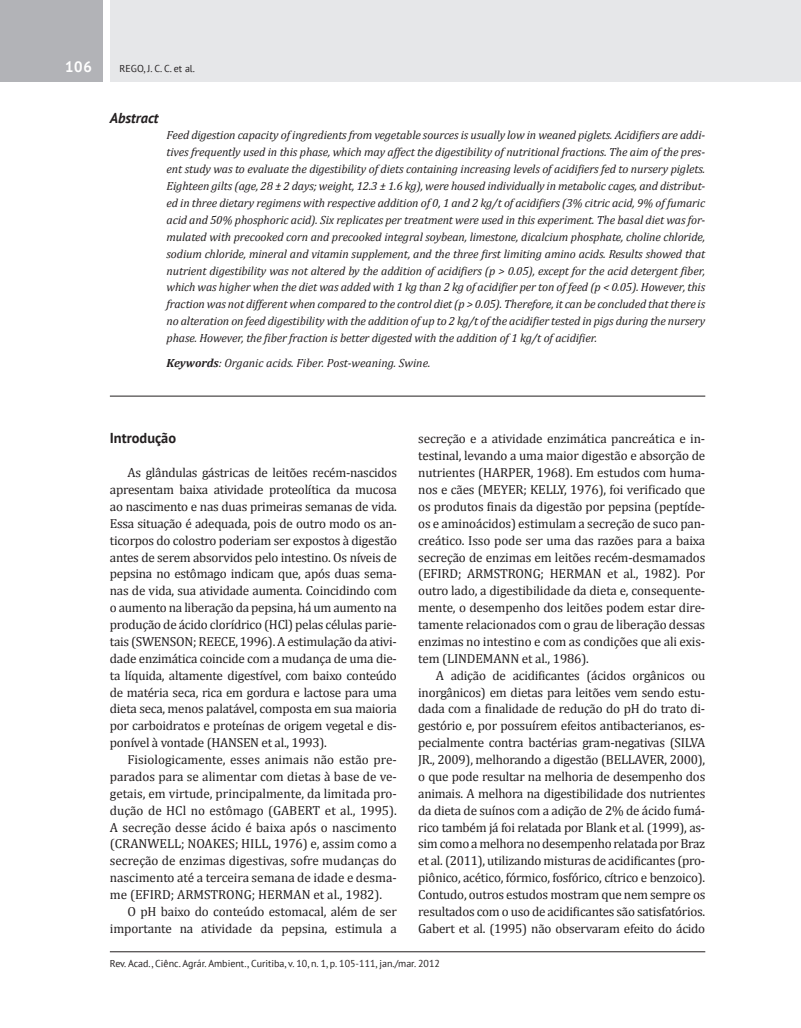
<style>
.page{position:relative;width:801px;height:1028px;background:#fff}
.page>*{position:absolute;margin:0;border:0;box-sizing:border-box;transform-origin:0 0}
.Número_de_páginas{font:700 15px "PT Sans";color:#fff}
.Título_1{font:700 14.38px "PT Sans";color:#231f20}
.Título_-_Abstract{font:italic 700 14.38px "PT Sans";color:#231f20}
.Corpo_de_texto{font:13.12px/16.9px "Cambria";letter-spacing:-.01em;color:#231f20;text-align:justify}
.Texto_-_Resumo{font:italic 11.88px/16.9px "Cambria";letter-spacing:-.01em;color:#231f20;text-align:justify}
.Keywords_EN{font:italic 11.88px "Cambria";color:#231f20}
.Rodapé{font:10px "PT Sans";color:#231f20}
.Cabeçalho{font:10px "PT Sans";color:#231f20}
.s1{font-weight:700}
</style>
<div class="page">
<div style="left:783px;top:0;width:18px;height:82px;background:#e6e7e9"></div>
<div style="left:110px;top:0;width:673px;height:82px;background:#e6e7e9"></div>
<div style="left:0;top:0;width:103px;height:82px;background:#b2b3b7"></div>
<hr style="left:110px;top:951px;width:595px;height:1px;background:#231f20">
<hr style="left:110px;top:396px;width:595px;height:1px;background:#231f20">
<p class="Número_de_páginas" style="left:65px;top:57px;width:29px">106</p>
<p class="Cabeçalho" style="left:120px;top:62px;width:77px">REGO, J. C. C. et al.</p>
<p class="Título_-_Abstract" style="left:110px;top:108px;width:50px">Abstract</p>
<p class="Texto_-_Resumo" style="left:167px;top:126px;width:540px">Feed digestion capacity of ingredients from vegetable sources is usually low in weaned piglets. Acidifiers are addi&shy;tives frequently used in this phase, which may affect the digestibility of nutritional fractions. The aim of the pres&shy;ent study was to evaluate the digestibility of diets containing increasing levels of acidifiers fed to nursery piglets.<br>Eighteen gilts (age, 28 ± 2 days; weight, 12.3 ± 1.6 kg), were housed individually in metabolic cages, and distribut&shy;ed in three dietary regimens with respective addition of 0, 1 and 2 kg/t of acidifiers (3% citric acid, 9% of fumaric acid and 50% phosphoric acid). Six replicates per treatment were used in this experiment. The basal diet was for&shy;mulated with precooked corn and precooked integral soybean, limestone, dicalcium phosphate, choline chloride, sodium chloride, mineral and vitamin supplement, and the three first limiting amino acids. Results showed that nutrient digestibility was not altered by the addition of acidifiers (p &gt; 0.05), except for the acid detergent fiber, which was higher when the diet was added with 1 kg than 2 kg of acidifier per ton of feed (p &lt; 0.05). However, this fraction was not different when compared to the control diet (p &gt; 0.05). Therefore, it can be concluded that there is no alteration on feed digestibility with the addition of up to 2 kg/t of the acidifier tested in pigs during the nursery phase. However, the fiber fraction is better digested with the addition of 1 kg/t of acidifier.</p>
<p class="Keywords_EN" style="left:167px;top:355px;width:265px"><span class="s1">Keywords</span>: Organic acids. Fiber. Post-weaning. Swine.</p>
<p class="Título_1" style="left:110px;top:429px;width:68px">Introdução</p>
<p class="Corpo_de_texto" style="left:110px;top:464px;width:289px;text-indent:18px">As glândulas gástricas de leitões recém-nascidos apresentam baixa atividade proteolítica da mucosa ao nascimento e nas duas primeiras semanas de vida.<br>Essa situação é adequada, pois de outro modo os an&shy;ticorpos do colostro poderiam ser expostos à digestão antes de serem absorvidos pelo intestino. Os níveis de pepsina no estômago indicam que, após duas sema&shy;nas de vida, sua atividade aumenta. Coincidindo com o aumento na liberação da pepsina, há um aumento na produção de ácido clorídrico (HCl) pelas células parie&shy;tais (SWENSON; REECE, 1996). A estimulação da ativi&shy;dade enzimática coincide com a mudança de uma die&shy;ta líquida, altamente digestível, com baixo conteúdo de matéria seca, rica em gordura e lactose para uma dieta seca, menos palatável, composta em sua maioria por carboidratos e proteínas de origem vegetal e dis&shy;ponível à vontade (HANSEN et al., 1993).</p>
<p class="Corpo_de_texto" style="left:110px;top:751px;width:289px;text-indent:18px">Fisiologicamente, esses animais não estão pre&shy;parados para se alimentar com dietas à base de ve&shy;getais, em virtude, principalmente, da limitada pro&shy;dução de HCl no estômago (GABERT et al., 1995).<br>A secreção desse ácido é baixa após o nascimento (CRANWELL; NOAKES; HILL, 1976) e, assim como a secreção de enzimas digestivas, sofre mudanças do nascimento até a terceira semana de idade e desma&shy;me (EFIRD; ARMSTRONG; HERMAN et al., 1982).</p>
<p class="Corpo_de_texto" style="left:110px;top:903px;width:289px;text-align:right">O pH baixo do conteúdo estomacal, além de ser importante na atividade da pepsina, estimula a</p>
<p class="Corpo_de_texto" style="left:418px;top:430px;width:289px">secreção e a atividade enzimática pancreática e in&shy;testinal, levando a uma maior digestão e absorção de nutrientes (HARPER, 1968). Em estudos com huma&shy;nos e cães (MEYER; KELLY, 1976), foi verificado que os produtos finais da digestão por pepsina (peptíde&shy;os e aminoácidos) estimulam a secreção de suco pan&shy;creático. Isso pode ser uma das razões para a baixa secreção de enzimas em leitões recém-desmamados (EFIRD; ARMSTRONG; HERMAN et al., 1982). Por outro lado, a digestibilidade da dieta e, consequente&shy;mente, o desempenho dos leitões podem estar dire&shy;tamente relacionados com o grau de liberação dessas enzimas no intestino e com as condições que ali exis&shy;tem (LINDEMANN et al., 1986).</p>
<p class="Corpo_de_texto" style="left:418px;top:666px;width:289px;text-indent:18px">A adição de acidificantes (ácidos orgânicos ou inorgânicos) em dietas para leitões vem sendo estu&shy;dada com a finalidade de redução do pH do trato di&shy;gestório e, por possuírem efeitos antibacterianos, es&shy;pecialmente contra bactérias gram-negativas (SILVA JR., 2009), melhorando a digestão (BELLAVER, 2000), o que pode resultar na melhoria de desempenho dos animais. A melhora na digestibilidade dos nutrientes da dieta de suínos com a adição de 2% de ácido fumá&shy;rico também já foi relatada por Blank et al. (1999), as&shy;sim como a melhora no desempenho relatada por Braz et al. (2011), utilizando misturas de acidificantes (pro&shy;piônico, acético, fórmico, fosfórico, cítrico e benzoico).<br>Contudo, outros estudos mostram que nem sempre os resultados com o uso de acidificantes são satisfatórios.<br>Gabert et al. (1995) não observaram efeito do ácido</p>
<p class="Rodapé" style="left:110px;top:956px;width:331px">Rev. Acad., Ciênc. Agrár. Ambient., Curitiba, v. 10, n. 1, p. 105-111, jan./mar. 2012</p>
</div>
